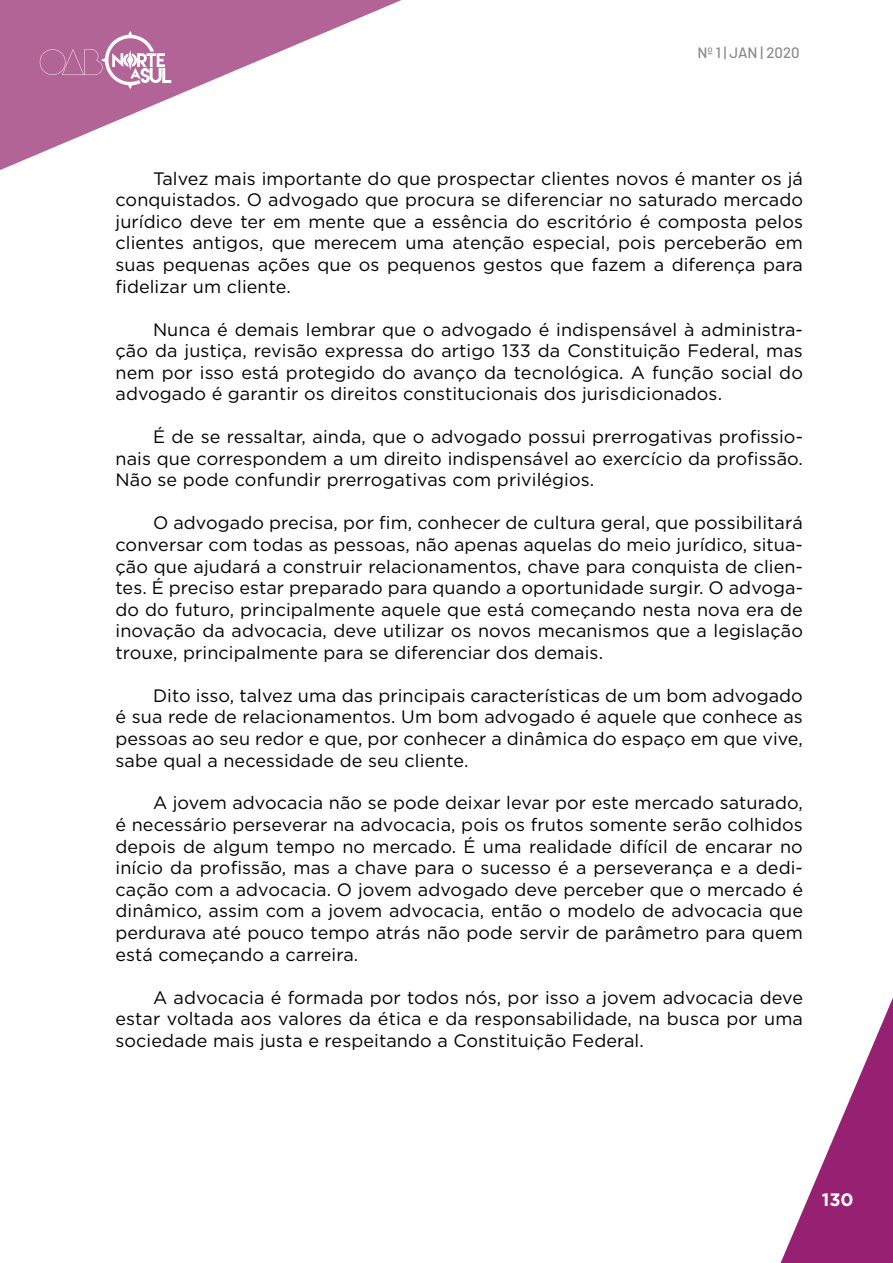
<style>
.page{position:relative;width:893px;height:1263px;background:#fff}
.page>*{position:absolute;margin:0;border:0;box-sizing:border-box;transform-origin:0 0}
.t1{font:18px/21.6px "Gotham HTF";letter-spacing:.005em;color:#000;text-align:justify}
.t2{font:700 18px "Gotham HTF";color:#fff}
.t3{font:500 15px "Barlow";color:#8a8989}
</style>
<div class="page">
<svg style="left:0;top:0;width:402px;height:170px"></svg>
<svg style="left:780px;top:998px;width:113px;height:265px"></svg>
<svg style="left:40px;top:31px;width:131px;height:58px;background:#be7da7"></svg>
<p class="t3" style="left:697px;top:44px;width:104px">Nº 1 | JAN | 2020</p>
<p class="t1" style="left:116px;top:167px;width:689px;text-indent:37px">Talvez mais importante do que prospectar clientes novos é manter os já conquistados. O advogado que procura se diferenciar no saturado mercado jurídico deve ter em mente que a essência do escritório é composta pelos clientes antigos, que merecem uma atenção especial, pois perceberão em suas pequenas ações que os pequenos gestos que fazem a diferença para fidelizar um cliente.</p>
<p class="t1" style="left:116px;top:318px;width:689px;text-indent:37px">Nunca é demais lembrar que o advogado é indispensável à administra&shy;ção da justiça, revisão expressa do artigo 133 da Constituição Federal, mas nem por isso está protegido do avanço da tecnológica. A função social do advogado é garantir os direitos constitucionais dos jurisdicionados.</p>
<p class="t1" style="left:116px;top:426px;width:689px;text-indent:37px">É de se ressaltar, ainda, que o advogado possui prerrogativas profissio&shy;nais que correspondem a um direito indispensável ao exercício da profissão.<br>Não se pode confundir prerrogativas com privilégios.</p>
<p class="t1" style="left:116px;top:512px;width:689px;text-indent:37px">O advogado precisa, por fim, conhecer de cultura geral, que possibilitará conversar com todas as pessoas, não apenas aquelas do meio jurídico, situa&shy;ção que ajudará a construir relacionamentos, chave para conquista de clien&shy;tes. É preciso estar preparado para quando a oportunidade surgir. O advoga&shy;do do futuro, principalmente aquele que está começando nesta nova era de inovação da advocacia, deve utilizar os novos mecanismos que a legislação trouxe, principalmente para se diferenciar dos demais.</p>
<p class="t1" style="left:116px;top:684px;width:689px;text-indent:37px">Dito isso, talvez uma das principais características de um bom advogado é sua rede de relacionamentos. Um bom advogado é aquele que conhece as pessoas ao seu redor e que, por conhecer a dinâmica do espaço em que vive, sabe qual a necessidade de seu cliente.</p>
<p class="t1" style="left:116px;top:792px;width:689px;text-indent:37px">A jovem advocacia não se pode deixar levar por este mercado saturado, é necessário perseverar na advocacia, pois os frutos somente serão colhidos depois de algum tempo no mercado. É uma realidade difícil de encarar no início da profissão, mas a chave para o sucesso é a perseverança e a dedi&shy;cação com a advocacia. O jovem advogado deve perceber que o mercado é dinâmico, assim com a jovem advocacia, então o modelo de advocacia que perdurava até pouco tempo atrás não pode servir de parâmetro para quem está começando a carreira.</p>
<p class="t1" style="left:116px;top:986px;width:689px;text-indent:37px">A advocacia é formada por todos nós, por isso a jovem advocacia deve estar voltada aos valores da ética e da responsabilidade, na busca por uma sociedade mais justa e respeitando a Constituição Federal.</p>
<p class="t2" style="left:822px;top:1189px;width:33px">130</p>
</div>
